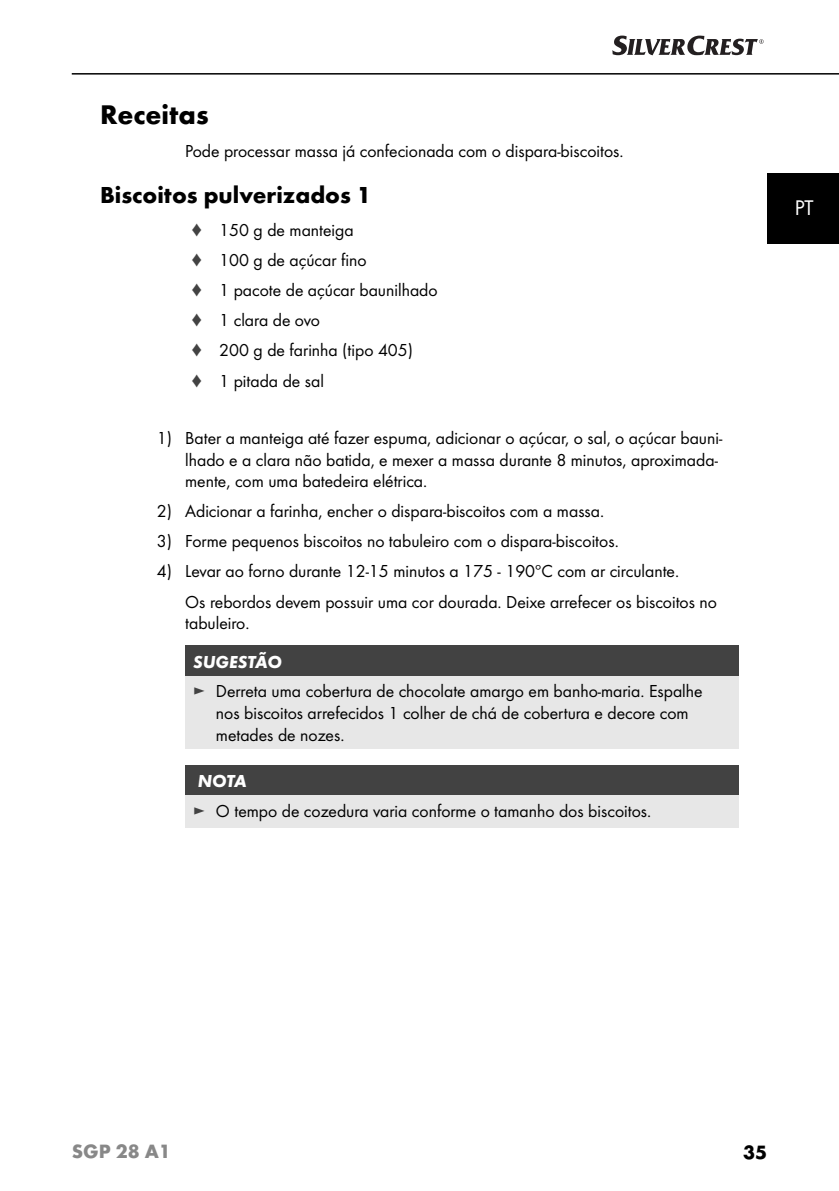
<style>
.page{position:relative;width:839px;height:1191px;background:#fff}
.page>*{position:absolute;margin:0;border:0;box-sizing:border-box;transform-origin:0 0}
.t1{font:700 28px "Futura";color:#000}
.t2{font:700 24px "Futura";color:#000}
.t3{font:22px "Futura Boo";color:#fff}
.t4{font:700 20px "Futura";color:#888}
.t5{font:700 20px "Futura";color:#000}
.t6{font:18px/30.2px "Futura Boo";color:#000}
.t7{font:italic 700 18px "Futura";color:#fff}
.s1{color:#424242}
</style>
<div class="page">
<hr style="left:72px;top:73px;width:767px;height:2px;background:#000">
<svg style="left:612px;top:36px;width:151px;height:19px"></svg>
<div style="left:767px;top:173px;width:72px;height:71px;background:#000"></div>
<div style="left:185px;top:646px;width:553px;height:30px;background:#424242"></div>
<div style="left:185px;top:676px;width:553px;height:73px;background:#e7e7e7"></div>
<div style="left:185px;top:765px;width:553px;height:30px;background:#424242"></div>
<div style="left:185px;top:795px;width:553px;height:33px;background:#e7e7e7"></div>
<h1 class="t1" style="left:100px;top:104px;width:110px">Receitas</h1>
<p class="t6" style="left:185px;top:137px;width:440px">Pode processar massa já confecionada com o dispara-biscoitos.</p>
<h2 class="t2" style="left:100px;top:186px;width:273px">Biscoitos pulverizados 1</h2>
<p class="t6" style="left:191px;top:216px;width:248px"><span class="s1">♦</span> 150 g de manteiga<br><span class="s1">♦</span> 100 g de açúcar fino<br><span class="s1">♦</span> 1 pacote de açúcar baunilhado <span class="s1">♦</span> 1 clara de ovo<br><span class="s1">♦</span> 200 g de farinha (tipo 405)<br><span class="s1">♦</span> 1 pitada de sal</p>
<p class="t6" style="left:185px;top:428px;width:538px;line-height:21.6px;text-indent:-28px">1) Bater a manteiga até fazer espuma, adicionar o açúcar, o sal, o açúcar bauni&shy;lhado e a clara não batida, e mexer a massa durante 8 minutos, aproximada&shy;mente, com uma batedeira elétrica.</p>
<p class="t6" style="left:157px;top:497px;width:449px">2) Adicionar a farinha, encher o dispara-biscoitos com a massa.</p>
<p class="t6" style="left:157px;top:527px;width:463px">3) Forme pequenos biscoitos no tabuleiro com o dispara-biscoitos.</p>
<p class="t6" style="left:185px;top:557px;width:533px;text-indent:-28px">4) Levar ao forno durante 12-15 minutos a 175 - 190ºC com ar circulante.<br>Os rebordos devem possuir uma cor dourada. Deixe arrefecer os biscoitos no</p>
<p class="t6" style="left:185px;top:609px;width:66px">tabuleiro.</p>
<p class="t7" style="left:193px;top:655px;width:90px">SUGESTÃO</p>
<p class="t6" style="left:216px;top:681px;width:488px;line-height:21.6px;text-indent:-23px"><span class="s1">►</span> Derreta uma cobertura de chocolate amargo em banho-maria. Espalhe nos biscoitos arrefecidos 1 colher de chá de cobertura e decore com metades de nozes.</p>
<p class="t7" style="left:198px;top:774px;width:50px">NOTA</p>
<p class="t6" style="left:193px;top:797px;width:459px"><span class="s1">►</span> O tempo de cozedura varia conforme o tamanho dos biscoitos.</p>
<p class="t3" style="left:794px;top:198px;width:20px">PT</p>
<p class="t4" style="left:72px;top:1143px;width:101px">SGP 28 A1</p>
<p class="t5" style="left:743px;top:1144px;width:25px">35</p>
</div>
